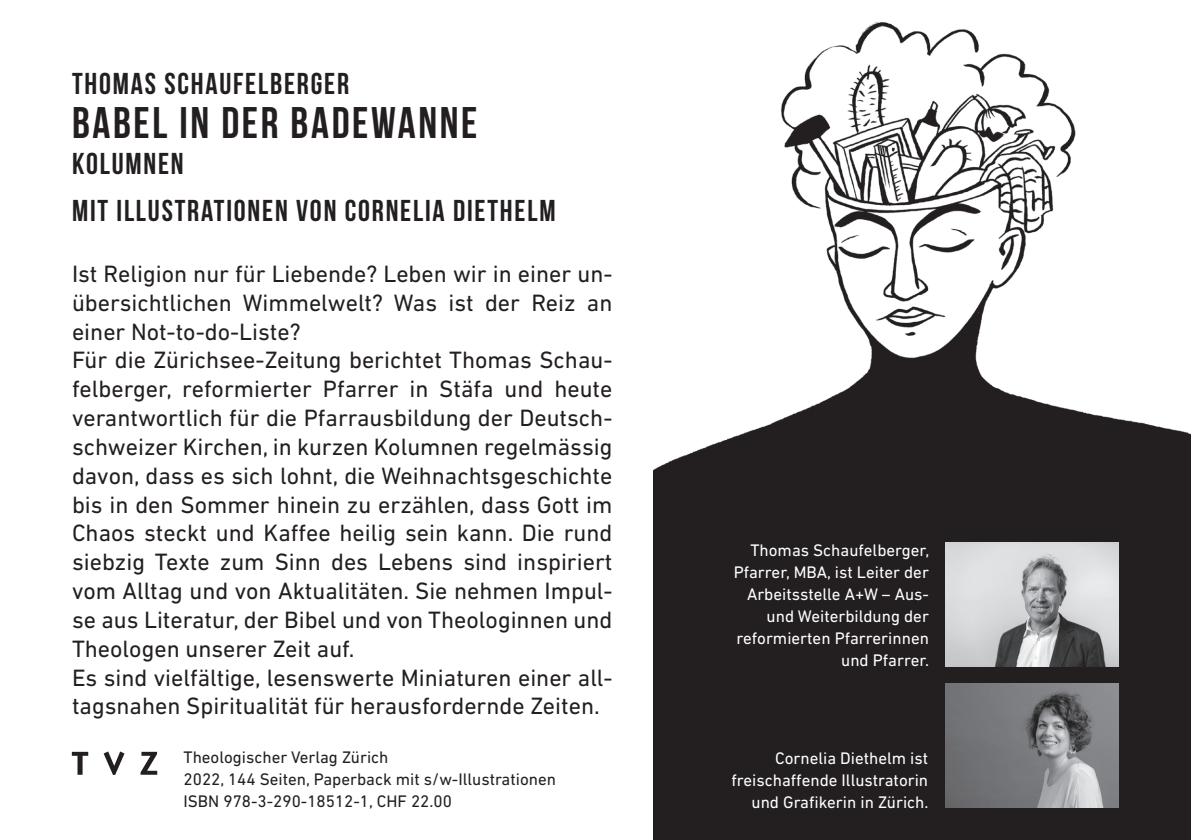
<style>
.page{position:relative;width:1191px;height:840px;background:#fff}
.page>*{position:absolute;margin:0;border:0;box-sizing:border-box;transform-origin:0 0}
.t1{font:700 44px "Bebas Neue";letter-spacing:.06em;color:#231f20}
.t2{font:700 30px/47.4px "Bebas Neue";letter-spacing:.06em;color:#231f20}
.t3{font:24px/28.8px "DIN Next LT Pro";color:#231f20}
.t4{font:17px/22px "DIN Next LT Pro";color:#fff;text-align:right}
.t5{font:17px/22px "DIN Next LT Pro";color:#231f20}
</style>
<div class="page">
<img style="left:653px;top:21px;width:538px;height:818px">
<img style="left:945px;top:683px;width:174px;height:124px">
<img style="left:945px;top:542px;width:174px;height:123px">
<svg style="left:72px;top:751px;width:16px;height:23px"></svg>
<svg style="left:104px;top:751px;width:20px;height:23px"></svg>
<svg style="left:141px;top:751px;width:16px;height:23px"></svg>
<p class="t2" style="left:72px;top:59px;width:279px">THOMAS SCHAUFELBERGER</p>
<h1 class="t1" style="left:72px;top:98px;width:407px">BABEL IN DER BADEWANNE</h1>
<p class="t2" style="left:72px;top:139px;width:485px">KOLUMNEN<br>MIT ILLUSTRATIONEN VON CORNELIA DIETHELM</p>
<p class="t3" style="left:72px;top:259px;width:542px">Ist Religion nur für Liebende? Leben wir in einer un&shy;übersichtlichen Wimmelwelt? Was ist der Reiz an einer Not-to-do-Liste?<br>Für die Zürichsee-Zeitung berichtet Thomas Schau&shy;felberger, reformierter Pfarrer in Stäfa und heute verantwortlich für die Pfarrausbildung der Deutsch&shy;schweizer Kirchen, in kurzen Kolumnen regelmässig davon, dass es sich lohnt, die Weihnachtsgeschichte bis in den Sommer hinein zu erzählen, dass Gott im Chaos steckt und Kaffee heilig sein kann. Die rund siebzig Texte zum Sinn des Lebens sind inspiriert vom Alltag und von Aktualitäten. Sie nehmen Impul&shy;se aus Literatur, der Bibel und von Theologinnen und Theologen unserer Zeit auf.<br>Es sind vielfältige, lesenswerte Miniaturen einer all&shy;tagsnahen Spiritualität für herausfordernde Zeiten.</p>
<p class="t5" style="left:183px;top:745px;width:374px">Theologischer Verlag Zürich<br>2022, 144 Seiten, Paperback mit s/w-Illustrationen<br>ISBN 978-3-290-18512-1, CHF 22.00</p>
<p class="t4" style="left:733px;top:539px;width:197px">Thomas Schaufelberger,<br>Pfarrer, MBA, ist Leiter der<br>Arbeitsstelle A+W – Aus&shy;und Weiterbildung der reformierten Pfarrerinnen und Pfarrer.</p>
<p class="t4" style="left:731px;top:746px;width:199px">Cornelia Diethelm ist freischaffende Illustratorin und Grafikerin in Zürich.</p>
</div>
